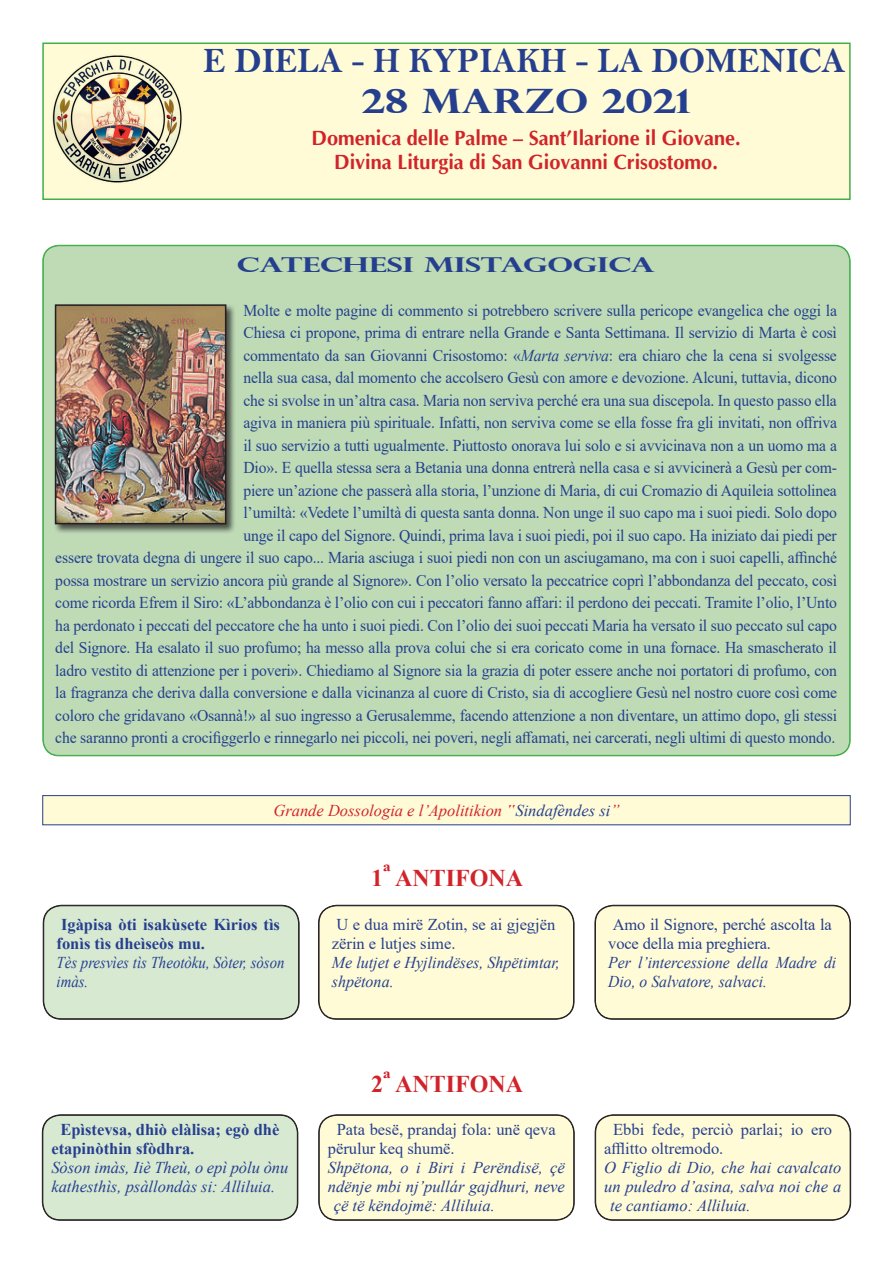
<style>
.page{position:relative;width:893px;height:1263px;background:#fff}
.page>*{position:absolute;margin:0;border:0;box-sizing:border-box;transform-origin:0 0}
.t1{font:36px "Bell MT Bold";color:#253f8e;scale:.95 1}
.t2{font:700 33.6px "Perpetua Titling";color:#253f8e;scale:1.2 1}
.t3{font:700 24px "Times New Roman";color:#d1232a}
.t4{font:700 21px/24.2px "Optima";color:#d1232a;text-align:center;scale:.95 1}
.t5{font:700 20.55px "Perpetua Titling";letter-spacing:-.01em;color:#253f8e;scale:1.52 1}
.t6{font:16.5px/22.5px "Times New Roman";letter-spacing:-.01em;color:#253f8e;text-align:right;scale:.95 1}
.t7{font:italic 16.5px/18.9px "Times New Roman";color:#253f8e}
.t8{font:16.5px/18.9px "Times New Roman";letter-spacing:-.01em;color:#253f8e}
.t9{font:700 16.5px/18.9px "Times New Roman";color:#253f8e}
.t10{font:italic 16.5px/18.9px "Times New Roman";color:#253f8e;scale:.95 1}
.t11{font:italic 16.5px "Times New Roman";color:#d1232a}
.t12{font:italic 16.5px/18.9px "Times New Roman";color:#253f8e;scale:.9 1}
.s1{font-style:italic}
.s2{color:#253f8e}
</style>
<div class="page">
<div style="left:42px;top:43px;width:809px;height:157px;background:#fffbd6;border:2px solid #40ae49"></div>
<img style="left:52px;top:55px;width:130px;height:128px">
<div style="left:43px;top:246px;width:807px;height:509px;background:#bedbb6;border-radius:16px"></div>
<div style="left:53px;top:303px;width:183px;height:231px;background:#231f20;opacity:.75"></div>
<img style="left:58px;top:307px;width:165px;height:214px">
<div style="left:55px;top:304px;width:171px;height:220px;border:2px solid #231f20"></div>
<div style="left:43px;top:905px;width:256px;height:114px;background:#d8e9d2;border-radius:18px"></div>
<div style="left:44px;top:906px;width:255px;height:113px;border:1px solid #231f20;border-radius:18px"></div>
<div style="left:319px;top:905px;width:255px;height:114px;background:#fffbd6;border-radius:18px"></div>
<div style="left:319px;top:906px;width:255px;height:113px;border:1px solid #231f20;border-radius:18px"></div>
<div style="left:595px;top:905px;width:255px;height:114px;background:#fffbd6;border-radius:18px"></div>
<div style="left:595px;top:906px;width:255px;height:113px;border:1px solid #231f20;border-radius:18px"></div>
<div style="left:43px;top:796px;width:807px;height:29px;background:#fffbd6"></div>
<div style="left:42px;top:795px;width:809px;height:30px;border:1px solid #253f8e"></div>
<div style="left:43px;top:1115px;width:255px;height:105px;background:#d8e9d2;border-radius:18px"></div>
<div style="left:43px;top:1115px;width:254px;height:105px;border:1px solid #231f20;border-radius:18px"></div>
<div style="left:319px;top:1115px;width:255px;height:105px;background:#fffbd6;border-radius:18px"></div>
<div style="left:319px;top:1115px;width:255px;height:105px;border:1px solid #231f20;border-radius:18px"></div>
<div style="left:595px;top:1115px;width:255px;height:105px;background:#fffbd6;border-radius:18px"></div>
<div style="left:596px;top:1115px;width:254px;height:105px;border:1px solid #231f20;border-radius:18px"></div>
<h1 class="t1" style="left:203px;top:39px;width:678px">E DIELA - H KYPIAKH - LA DOMENICA</h1>
<h2 class="t2" style="left:362px;top:80px;width:276px">28 MARZO 2021</h2>
<p class="t4" style="left:311px;top:126px;width:453px">Domenica delle Palme – Sant’Ilarione il Giovane.<br>Divina Liturgia di San Giovanni Crisostomo.</p>
<p class="t5" style="left:237px;top:252px;width:277px">CATECHESI MISTAGOGICA</p>
<p class="t6" style="left:55px;top:298px;width:824px">Molte e molte pagine di commento si potrebbero scrivere sulla pericope evangelica che oggi la<br>Chiesa ci propone, prima di entrare nella Grande e Santa Settimana. Il servizio di Marta è così<br>commentato da san Giovanni Crisostomo: «<span class="s1">Marta serviva</span>: era chiaro che la cena si svolgesse<br>nella sua casa, dal momento che accolsero Gesù con amore e devozione. Alcuni, tuttavia, dicono<br>che si svolse in un’altra casa. Maria non serviva perché era una sua discepola. In questo passo ella<br>agiva in maniera più spirituale. Infatti, non serviva come se ella fosse fra gli invitati, non offriva<br>il suo servizio a tutti ugualmente. Piuttosto onorava lui solo e si avvicinava non a un uomo ma a<br>Dio». E quella stessa sera a Betania una donna entrerà nella casa e si avvicinerà a Gesù per com-<br>piere un’azione che passerà alla storia, l’unzione di Maria, di cui Cromazio di Aquileia sottolinea<br>l’umiltà: «Vedete l’umiltà di questa santa donna. Non unge il suo capo ma i suoi piedi. Solo dopo<br>unge il capo del Signore. Quindi, prima lava i suoi piedi, poi il suo capo. Ha iniziato dai piedi per<br>essere trovata degna di ungere il suo capo... Maria asciuga i suoi piedi non con un asciugamano, ma con i suoi capelli, affinché possa mostrare un servizio ancora più grande al Signore». Con l’olio versato la peccatrice coprì l’abbondanza del peccato, così come ricorda Efrem il Siro: «L’abbondanza è l’olio con cui i peccatori fanno affari: il perdono dei peccati. Tramite l’olio, l’Unto ha perdonato i peccati del peccatore che ha unto i suoi piedi. Con l’olio dei suoi peccati Maria ha versato il suo peccato sul capo del Signore. Ha esalato il suo profumo; ha messo alla prova colui che si era coricato come in una fornace. Ha smascherato il ladro vestito di attenzione per i poveri». Chiediamo al Signore sia la grazia di poter essere anche noi portatori di profumo, con la fragranza che deriva dalla conversione e dalla vicinanza al cuore di Cristo, sia di accogliere Gesù nel nostro cuore così come coloro che gridavano «Osannà!» al suo ingresso a Gerusalemme, facendo attenzione a non diventare, un attimo dopo, gli stessi che saranno pronti a crocifiggerlo e rinnegarlo nei piccoli, nei poveri, negli affamati, nei carcerati, negli ultimi di questo mondo.</p>
<p class="t11" style="left:273px;top:799px;width:348px">Grande Dossologia e l’Apolitikion ‟<span class="s2">Sindafèndes si</span>ˮ</p>
<p class="t9" style="left:57px;top:914px;width:225px">Igàpisa òti isakùsete Kìrios tìs fonìs tìs dheìseòs mu.</p>
<p class="t12" style="left:57px;top:952px;width:255px">Tès presvìes tìs Theotòku, Sòter, sòson imàs.</p>
<p class="t9" style="left:51px;top:1119px;width:229px;text-indent:9px">Epìstevsa, dhiò elàlisa; egò dhè etapinòthin sfòdhra.</p>
<p class="t7" style="left:51px;top:1157px;width:239px">Sòson imàs, Iiè Theù, o epì pòlu ònu kathesthìs, psàllondàs si: Alliluia.</p>
<h3 class="t3" style="left:371px;top:860px;width:153px">1ª ANTIFONA</h3>
<p class="t8" style="left:332px;top:914px;width:225px">U e dua mirë Zotin, se ai gjegjën zërin e lutjes sime.</p>
<p class="t7" style="left:332px;top:953px;width:230px">Me lutjet e Hyjlindëses, Shpëtimtar, shpëtona.</p>
<h3 class="t3" style="left:371px;top:1067px;width:153px">2ª ANTIFONA</h3>
<p class="t8" style="left:328px;top:1120px;width:230px;text-indent:9px">Pata besë, prandaj fola: unë qeva përulur keq shumë.</p>
<p class="t7" style="left:328px;top:1158px;width:239px">Shpëtona, o i Biri i Perëndisë, çë</p>
<p class="t7" style="left:328px;top:1177px;width:239px">ndënje mbi nj’pullár gajdhuri, neve</p>
<p class="t7" style="left:334px;top:1196px;width:162px">çë të këndojmë: Alliluia.</p>
<p class="t8" style="left:608px;top:914px;width:225px">Amo il Signore, perché ascolta la voce della mia preghiera.</p>
<p class="t10" style="left:608px;top:953px;width:242px">Per l’intercessione della Madre di<br>Dio, o Salvatore, salvaci.</p>
<p class="t8" style="left:604px;top:1120px;width:230px;text-indent:9px">Ebbi fede, perciò parlai; io ero afflitto oltremodo.</p>
<p class="t7" style="left:604px;top:1158px;width:239px">O Figlio di Dio, che hai cavalcato</p>
<p class="t7" style="left:604px;top:1177px;width:239px">un puledro d’asina, salva noi che a</p>
<p class="t7" style="left:610px;top:1196px;width:142px">te cantiamo: Alliluia.</p>
</div>
